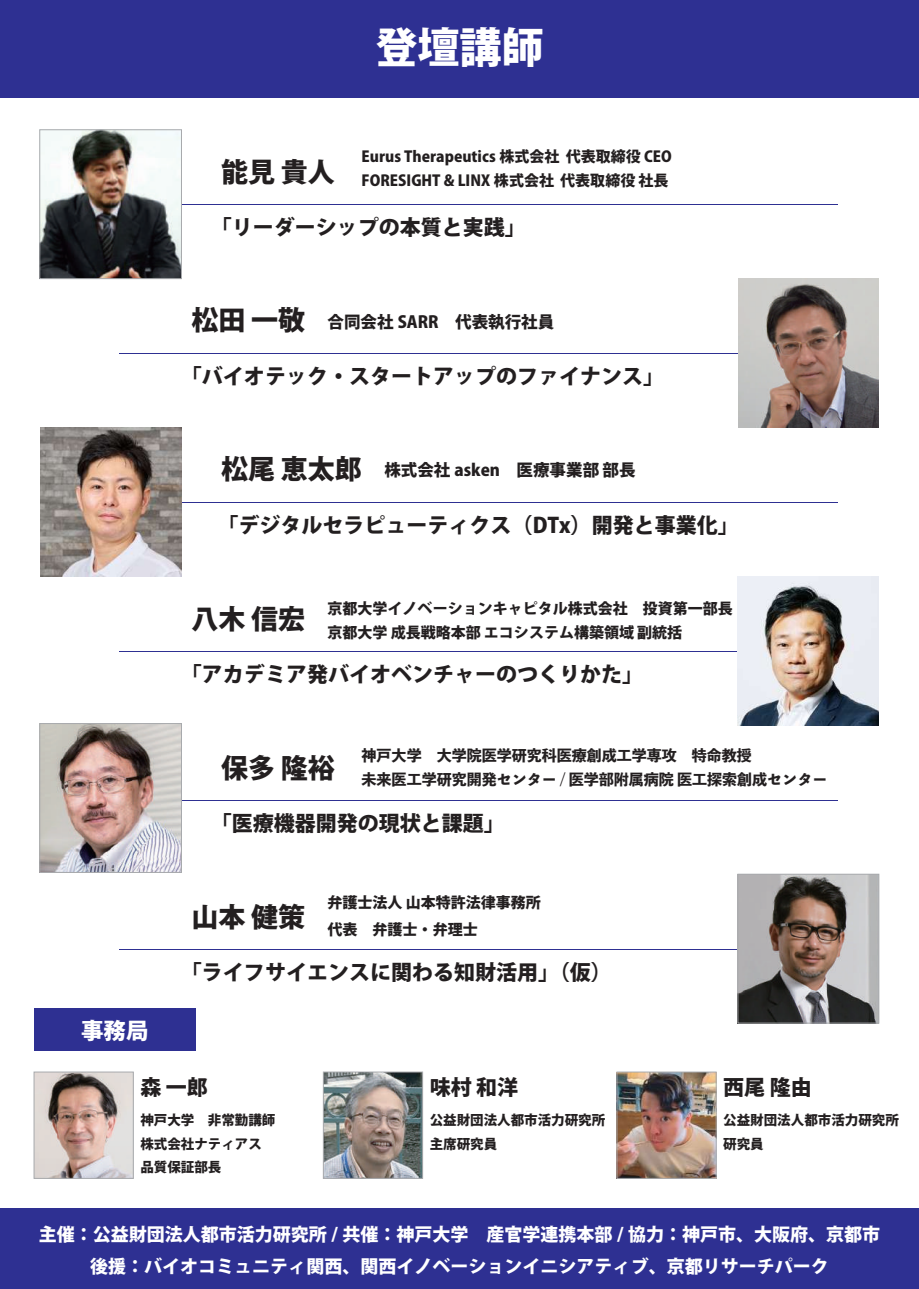
<style>
.page{position:relative;width:919px;height:1289px;background:#fff}
.page>*{position:absolute;margin:0;border:0;box-sizing:border-box;transform-origin:0 0}
.t1{font:800 42px "Koz Go Pr 6 N";color:#fff}
.t2{font:800 27px "Koz Go Pr 6 N";color:#231f20}
.t3{font:800 22.5px "Koz Go Pr 6 N";color:#fff}
.t4{font:800 21px "Koz Go Pr 6 N";color:#231f20}
.t5{font:800 18px/31.5px "Koz Go Pr 6 N";color:#fff;text-align:center}
.t6{font:800 16.5px "Koz Go Pr 6 N";color:#231f20}
.t7{font:800 15px/24px "Koz Go Pr 6 N";color:#231f20}
.t8{font:800 15px/24px "Toppan Bunkyu Midashi Gothic Std N";color:#231f20}
.t9{font:800 13.5px/23.7px "Koz Go Pr 6 N";color:#231f20}
.s1{font-size:27px}
</style>
<div class="page">
<div style="left:0;top:0;width:918px;height:98px;background:#2e3092"></div>
<div style="left:0;top:1208px;width:918px;height:80px;background:#2e3092"></div>
<hr style="left:119px;top:353px;width:744px;height:1px;background:#2e3092">
<hr style="left:119px;top:651px;width:744px;height:1px;background:#2e3092">
<hr style="left:119px;top:948px;width:744px;height:1px;background:#2e3092">
<hr style="left:55px;top:204px;width:783px;height:1px;background:#2e3092">
<hr style="left:55px;top:502px;width:783px;height:1px;background:#2e3092">
<hr style="left:55px;top:799px;width:783px;height:1px;background:#2e3092">
<img style="left:42px;top:725px;width:138px;height:145px">
<div style="left:40px;top:723px;width:142px;height:149px;border:1px solid #a8aaad"></div>
<img style="left:42px;top:132px;width:138px;height:145px">
<div style="left:40px;top:130px;width:142px;height:149px;border:1px solid #a8aaad"></div>
<img style="left:738px;top:279px;width:140px;height:148px">
<img style="left:739px;top:876px;width:137px;height:145px">
<div style="left:737px;top:874px;width:141px;height:149px;border:1px solid #a8aaad"></div>
<div style="left:34px;top:1008px;width:162px;height:42px;background:#2e3092"></div>
<img style="left:36px;top:1073px;width:95px;height:103px">
<div style="left:34px;top:1071px;width:99px;height:107px;border:1px solid #a8aaad"></div>
<img style="left:325px;top:1073px;width:96px;height:103px">
<div style="left:323px;top:1071px;width:100px;height:107px;border:1px solid #a8aaad"></div>
<img style="left:618px;top:1073px;width:96px;height:103px">
<div style="left:616px;top:1071px;width:100px;height:107px;border:1px solid #a8aaad"></div>
<img style="left:737px;top:576px;width:141px;height:149px">
<img style="left:40px;top:427px;width:141px;height:149px">
<h1 class="t1" style="left:375px;top:23px;width:169px">登壇講師</h1>
<p class="t2" style="left:221px;top:157px;width:115px">能見 貴人</p>
<p class="t7" style="left:361px;top:145px;width:311px">Eurus Therapeutics 株式会社 代表取締役 CEO<br>FORESIGHT &amp; LINX 株式会社 代表取締役 社長</p>
<p class="t4" style="left:211px;top:216px;width:316px">「リーダーシップの本質と実践」</p>
<p class="t6" style="left:191px;top:313px;width:364px"><span class="s1">松田 一敬</span> 合同会社 SARR　代表執行社員</p>
<p class="t4" style="left:181px;top:365px;width:484px">「バイオテック・スタートアップのファイナンス」</p>
<p class="t6" style="left:221px;top:460px;width:416px"><span class="s1">松尾 恵太郎</span> 株式会社 asken　医療事業部 部長</p>
<p class="t4" style="left:217px;top:513px;width:522px">「デジタルセラピューティクス（DTx）開発と事業化」</p>
<p class="t2" style="left:191px;top:603px;width:115px">八木 信宏</p>
<p class="t7" style="left:327px;top:597px;width:406px">京都大学イノベーションキャピタル株式会社　投資第一部長京都大学 成長戦略本部 エコシステム構築領域 副統括</p>
<p class="t4" style="left:181px;top:662px;width:463px">「アカデミア発バイオベンチャーのつくりかた」</p>
<p class="t2" style="left:221px;top:752px;width:115px">保多 隆裕</p>
<p class="t8" style="left:361px;top:742px;width:467px">神戸大学　大学院医学研究科医療創成工学専攻　特命教授<br>未来医工学研究開発センター / 医学部附属病院 医工探索創成センター</p>
<p class="t4" style="left:211px;top:811px;width:295px">「医療機器開発の現状と課題」</p>
<p class="t2" style="left:191px;top:901px;width:115px">山本 健策</p>
<p class="t7" style="left:327px;top:890px;width:215px;line-height:26.2px">弁護士法人 山本特許法律事務所代表　弁護士・弁理士</p>
<p class="t4" style="left:181px;top:960px;width:432px">「ライフサイエンスに関わる知財活用」（仮）</p>
<p class="t3" style="left:81px;top:1018px;width:69px">事務局</p>
<p class="t4" style="left:140px;top:1075px;width:69px">森 一郎</p>
<p class="t9" style="left:140px;top:1108px;width:136px">神戸大学　非常勤講師株式会社ナティアス品質保証部長</p>
<p class="t4" style="left:429px;top:1075px;width:90px">味村 和洋</p>
<p class="t9" style="left:429px;top:1108px;width:177px">公益財団法人都市活力研究所主席研究員</p>
<p class="t4" style="left:723px;top:1075px;width:90px">西尾 隆由</p>
<p class="t9" style="left:723px;top:1108px;width:177px">公益財団法人都市活力研究所研究員</p>
<p class="t5" style="left:39px;top:1218px;width:843px">主催：公益財団法人都市活力研究所 / 共催：神戸大学　産官学連携本部 / 協力：神戸市、大阪府、京都市後援：バイオコミュニティ関西、関西イノベーションイニシアティブ、京都リサーチパーク</p>
</div>
